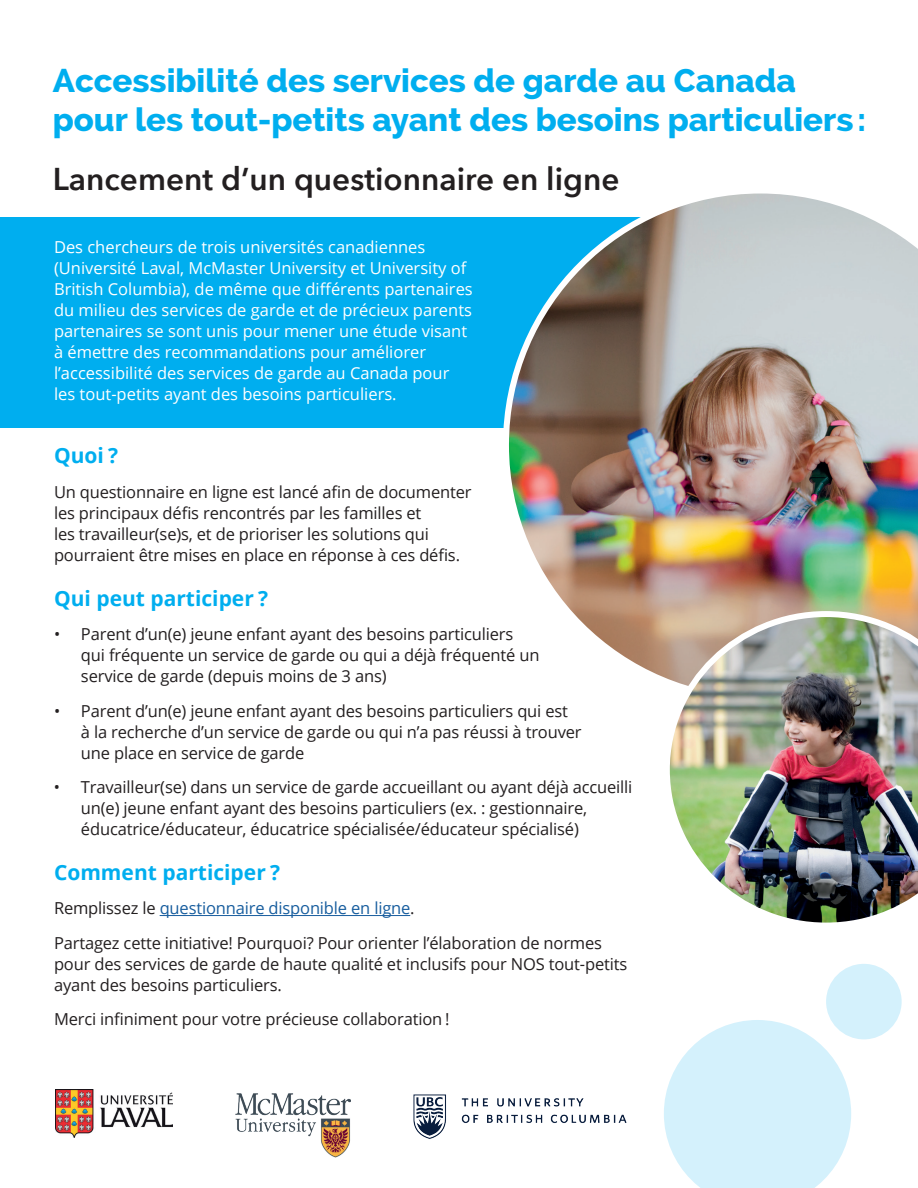
<style>
.page{position:relative;width:918px;height:1188px;background:#fff}
.page>*{position:absolute;margin:0;border:0;box-sizing:border-box;transform-origin:0 0}
.t1{font:800 33px/39px "Raleway";color:#00aeef}
.t2{font:600 31.5px "Avenir Next";color:#231f20}
.t3{font:700 21px "Open Sans";color:#00aeef}
.t4{font:16.5px/21px "Open Sans";letter-spacing:-.01em;color:#231f20}
.t5{font:16.5px/21px "Open Sans";color:#fff}
.s1{color:#175d9e}
</style>
<div class="page">
<svg style="left:664px;top:1020px;width:187px;height:168px"></svg>
<div style="left:826px;top:964px;width:76px;height:75px;background:#d4f1fc;border-radius:50%"></div>
<div style="left:0;top:217px;width:826px;height:211px;background:#00aeef"></div>
<img style="left:503px;top:193px;width:415px;height:485px">
<hr style="left:160px;top:915px;width:250px;height:1px;background:#175d9e">
<img style="left:664px;top:611px;width:254px;height:312px">
<img style="left:56px;top:1089px;width:116px;height:49px">
<img style="left:235px;top:1094px;width:116px;height:64px">
<img style="left:414px;top:1094px;width:213px;height:45px">
<h1 class="t1" style="left:53px;top:61px;width:815px">Accessibilité des services de garde au Canada pour les tout-petits ayant des besoins particuliers:</h1>
<h2 class="t2" style="left:53px;top:152px;width:568px">Lancement d’un questionnaire en ligne</h2>
<p class="t5" style="left:54px;top:236px;width:420px">Des chercheurs de trois universités canadiennes (Université Laval, McMaster University et University of British Columbia), de même que différents partenaires du milieu des services de garde et de précieux parents partenaires se sont unis pour mener une étude visant à émettre des recommandations pour améliorer l’accessibilité des services de garde au Canada pour les tout-petits ayant des besoins particuliers.</p>
<p class="t3" style="left:54px;top:441px;width:66px">Quoi ?</p>
<p class="t4" style="left:54px;top:481px;width:419px">Un questionnaire en ligne est lancé afin de documenter les principaux défis rencontrés par les familles et<br>les travailleur(se)s, et de prioriser les solutions qui pourraient être mises en place en réponse à ces défis.</p>
<p class="t3" style="left:54px;top:583px;width:216px">Qui peut participer ?</p>
<p class="t4" style="left:81px;top:623px;width:460px;text-indent:-27px">• Parent d’un(e) jeune enfant ayant des besoins particuliers qui fréquente un service de garde ou qui a déjà fréquenté un service de garde (depuis moins de 3 ans)</p>
<p class="t4" style="left:81px;top:700px;width:502px;text-indent:-27px">• Parent d’un(e) jeune enfant ayant des besoins particuliers qui est<br>à la recherche d’un service de garde ou qui n’a pas réussi à trouver une place en service de garde</p>
<p class="t4" style="left:81px;top:776px;width:553px;text-indent:-27px">• Travailleur(se) dans un service de garde accueillant ou ayant déjà accueilli un(e) jeune enfant ayant des besoins particuliers (ex. : gestionnaire, éducatrice/éducateur, éducatrice spécialisée/éducateur spécialisé)</p>
<p class="t3" style="left:54px;top:857px;width:228px">Comment participer ?</p>
<p class="t4" style="left:54px;top:891px;width:550px;line-height:34.5px">Remplissez le <span class="s1">questionnaire disponible en ligne</span>.<br>Partagez cette initiative! Pourquoi? Pour orienter l’élaboration de normes</p>
<p class="t4" style="left:54px;top:953px;width:575px">pour des services de garde de haute qualité et inclusifs pour NOS tout-petits ayant des besoins particuliers.</p>
<p class="t4" style="left:54px;top:1008px;width:397px">Merci infiniment pour votre précieuse collaboration !</p>
</div>
